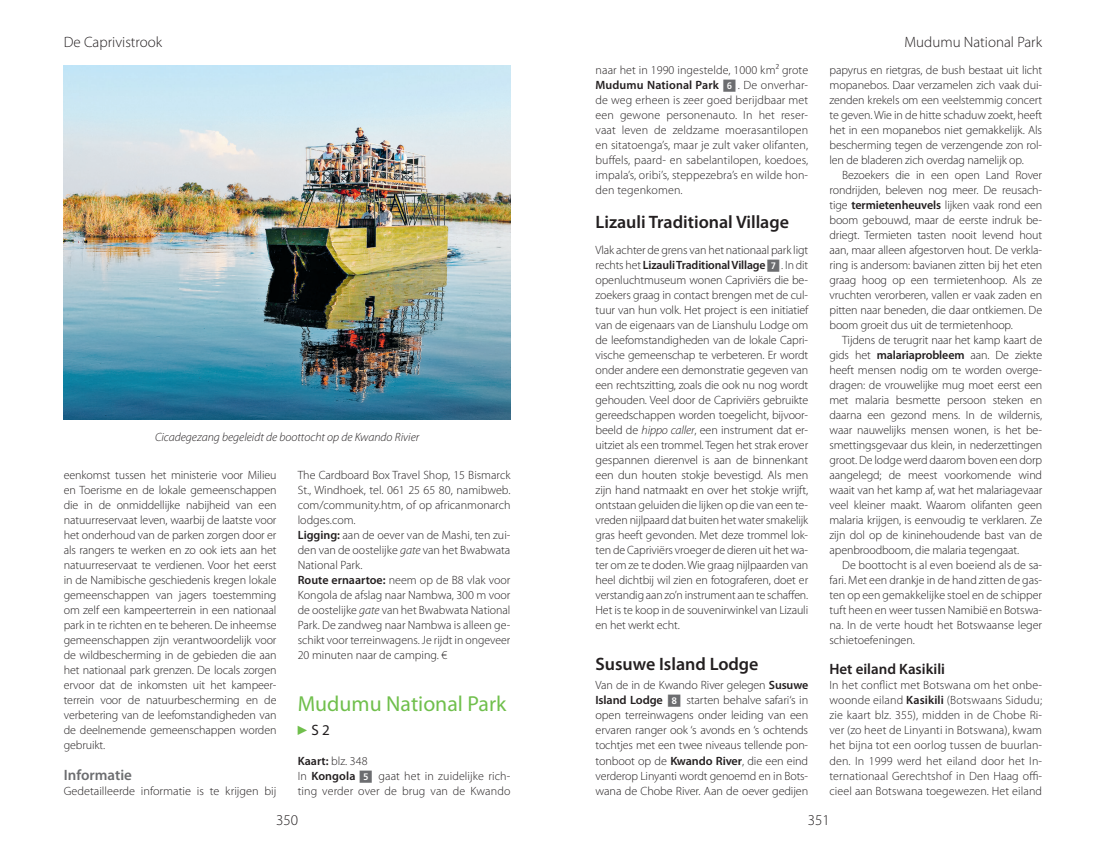
<style>
.page{position:relative;width:1106px;height:859px;background:#fff}
.page>*{position:absolute;margin:0;border:0;box-sizing:border-box;transform-origin:0 0}
.t1{font:21.75px "Myriad Pro";color:#70bf4c}
.t2{font:600 18px "Myriad Pro";color:#231f20}
.t3{font:300 15px "Myriad Pro";color:#231f20}
.t4{font:600 15px "Myriad Pro";color:#231f20}
.t5{font:600 15px "Myriad Pro";color:#6c6d70}
.t6{font:15px "Myriad Pro";color:#231f20}
.t7{font:300 12px/15px "Myriad Pro";color:#231f20;text-align:justify}
.t8{font:italic 300 12px "Myriad Pro";color:#231f20}
.s1{font-weight:600}
.s2{font-style:italic}
.s3{font-family:"Du Mont Ziffern A";font-size:14.25px;color:#70bf4c}
.s4{font-family:"Du Mont Ziffern A";font-weight:400;font-size:14.25px;color:#6c6d70}
</style>
<div class="page">
<img style="left:64px;top:66px;width:446px;height:353px">
<p class="t3" style="left:64px;top:33px;width:100px">De Caprivistrook</p>
<p class="t3" style="left:904px;top:33px;width:139px">Mudumu National Park</p>
<p class="t8" style="left:155px;top:430px;width:266px">Cicadegezang begeleidt de boottocht op de Kwando Rivier</p>
<p class="t7" style="left:64px;top:468px;width:214px">eenkomst tussen het ministerie voor Milieu en Toerisme en de lokale gemeenschappen die in de onmiddellijke nabijheid van een natuurreservaat leven, waarbij de laatste voor het onderhoud van de parken zorgen door er als rangers te werken en zo ook iets aan het natuurreservaat te verdienen. Voor het eerst in de Namibische geschiedenis kregen lokale gemeenschappen van jagers toestemming om zelf een kampeerterrein in een nationaal park in te richten en te beheren. De inheemse gemeenschappen zijn verantwoordelijk voor de wildbescherming in de gebieden die aan het nationaal park grenzen. De locals zorgen ervoor dat de inkomsten uit het kampeer‑ terrein voor de natuurbescherming en de verbetering van de leefomstandigheden van de deelnemende gemeenschappen worden gebruikt.</p>
<p class="t5" style="left:64px;top:765px;width:70px">Informatie</p>
<p class="t7" style="left:64px;top:783px;width:214px">Gedetailleerde informatie is te krijgen bij</p>
<p class="t7" style="left:298px;top:468px;width:214px;text-align:left">The Cardboard Box Travel Shop, 15 Bismarck St., Windhoek, tel. 061 25 65 80, namibweb. com/community.htm, of op africanmonarch lodges.com.<br><span class="s1">Ligging:</span> aan de oever van de Mashi, ten zui‑ den van de oostelijke <span class="s2">gate</span> van het Bwabwata National Park.<br><span class="s1">Route ernaartoe:</span> neem op de B8 vlak voor Kongola de afslag naar Nambwa, 300 m voor de oostelijke <span class="s2">gate</span> van het Bwabwata National Park. De zandweg naar Nambwa is alleen ge‑ schikt voor terreinwagens. Je rijdt in ongeveer 20 minuten naar de camping. €</p>
<h1 class="t1" style="left:298px;top:690px;width:210px">Mudumu National Park</h1>
<p class="t6" style="left:298px;top:720px;width:34px"><span class="s3">&gt;</span> S 2</p>
<p class="t7" style="left:298px;top:753px;width:214px;text-align:left"><span class="s1">Kaart:</span> blz. 348<br>In <span class="s1">Kongola</span> <span class="s4">5</span> gaat het in zuidelijke rich‑ ting verder over de brug van de Kwando</p>
<p class="t7" style="left:595px;top:63px;width:214px">naar het in 1990 ingestelde, 1000 km² grote <span class="s1">Mudumu National Park</span> <span class="s4">6</span>. De onverhar‑ de weg erheen is zeer goed berijdbaar met een gewone personenauto. In het reser‑ vaat leven de zeldzame moerasantilopen en sitatoenga’s, maar je zult vaker olifanten, buffels, paard- en sabelantilopen, koedoes, impala’s, oribi’s, steppezebra’s en wilde hon‑ den tegenkomen.</p>
<h2 class="t2" style="left:595px;top:210px;width:195px">Lizauli Traditional Village</h2>
<p class="t7" style="left:595px;top:243px;width:214px">Vlak achter de grens van het nationaal park ligt rechts het <span class="s1">Lizauli Traditional Village</span> <span class="s4">7</span>. In dit openluchtmuseum wonen Capriviërs die be‑ zoekers graag in contact brengen met de cul‑ tuur van hun volk. Het project is een initiatief van de eigenaars van de Lianshulu Lodge om de leefomstandigheden van de lokale Capri‑ vische gemeenschap te verbeteren. Er wordt onder andere een demonstratie gegeven van een rechtszitting, zoals die ook nu nog wordt gehouden. Veel door de Capriviërs gebruikte gereedschappen worden toegelicht, bijvoor‑ beeld de <span class="s2">hippo caller</span>, een instrument dat er‑ uitziet als een trommel. Tegen het strak erover gespannen dierenvel is aan de binnenkant een dun houten stokje bevestigd. Als men zijn hand natmaakt en over het stokje wrijft, ontstaan geluiden die lijken op die van een te‑ vreden nijlpaard dat buiten het water smakelijk gras heeft gevonden. Met deze trommel lok‑ ten de Capriviërs vroeger de dieren uit het wa‑ ter om ze te doden. Wie graag nijlpaarden van heel dichtbij wil zien en fotograferen, doet er verstandig aan zo’n instrument aan te schaffen.<br>Het is te koop in de souvenirwinkel van Lizauli en het werkt echt.</p>
<h2 class="t2" style="left:595px;top:652px;width:164px">Susuwe Island Lodge</h2>
<p class="t7" style="left:595px;top:678px;width:214px">Van de in de Kwando River gelegen <span class="s1">Susuwe Island Lodge</span> <span class="s4">8</span> starten behalve safari‘s in open terreinwagens onder leiding van een ervaren ranger ook ‘s avonds en ‘s ochtends tochtjes met een twee niveaus tellende pon‑ tonboot op de <span class="s1">Kwando River</span>, die een eind verderop Linyanti wordt genoemd en in Bots‑ wana de Chobe River. Aan de oever gedijen</p>
<p class="t7" style="left:829px;top:63px;width:214px">papyrus en rietgras, de bush bestaat uit licht mopanebos. Daar verzamelen zich vaak dui‑ zenden krekels om een veelstemmig concert te geven. Wie in de hitte schaduw zoekt, heeft het in een mopanebos niet gemakkelijk. Als bescherming tegen de verzengende zon rol‑ len de bladeren zich overdag namelijk op.</p>
<p class="t7" style="left:829px;top:168px;width:214px;text-indent:13px">Bezoekers die in een open Land Rover rondrijden, beleven nog meer. De reusach‑ tige <span class="s1">termietenheuvels</span> lijken vaak rond een boom gebouwd, maar de eerste indruk be‑ driegt. Termieten tasten nooit levend hout aan, maar alleen afgestorven hout. De verkla‑ ring is andersom: bavianen zitten bij het eten graag hoog op een termietenhoop. Als ze vruchten verorberen, vallen er vaak zaden en pitten naar beneden, die daar ontkiemen. De boom groeit dus uit de termietenhoop.</p>
<p class="t7" style="left:829px;top:333px;width:214px;text-indent:13px">Tijdens de terugrit naar het kamp kaart de gids het <span class="s1">malariaprobleem</span> aan. De ziekte heeft mensen nodig om te worden overge‑ dragen: de vrouwelijke mug moet eerst een met malaria besmette persoon steken en daarna een gezond mens. In de wildernis, waar nauwelijks mensen wonen, is het be‑ smettingsgevaar dus klein, in nederzettingen groot. De lodge werd daarom boven een dorp aangelegd; de meest voorkomende wind waait van het kamp af, wat het malariagevaar veel kleiner maakt. Waarom olifanten geen malaria krijgen, is eenvoudig te verklaren. Ze zijn dol op de kininehoudende bast van de apenbroodboom, die malaria tegengaat.</p>
<p class="t7" style="left:829px;top:558px;width:214px;text-indent:13px">De boottocht is al even boeiend als de sa‑ fari. Met een drankje in de hand zitten de gas‑ ten op een gemakkelijke stoel en de schipper tuft heen en weer tussen Namibië en Botswa‑ na. In de verte houdt het Botswaanse leger schietoefeningen.</p>
<p class="t4" style="left:829px;top:660px;width:117px">Het eiland Kasikili</p>
<p class="t7" style="left:829px;top:678px;width:214px">In het conflict met Botswana om het onbe‑ woonde eiland <span class="s1">Kasikili</span> (Botswaans Sidudu; zie kaart blz. 355), midden in de Chobe Ri‑ ver (zo heet de Linyanti in Botswana), kwam het bijna tot een oorlog tussen de buurlan‑ den. In 1999 werd het eiland door het In‑ ternationaal Gerechtshof in Den Haag offi‑ cieel aan Botswana toegewezen. Het eiland</p>
<p class="t3" style="left:276px;top:810px;width:23px">350</p>
<p class="t3" style="left:808px;top:810px;width:23px">351</p>
</div>
